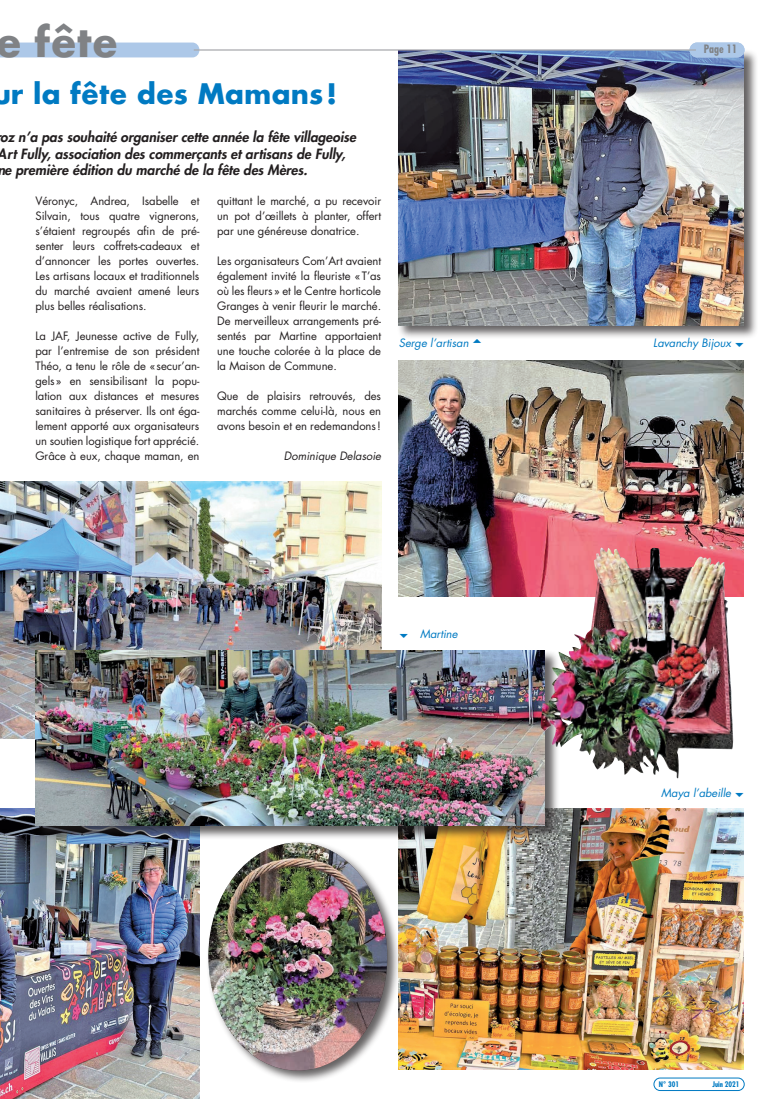
<style>
.page{position:relative;width:780px;height:1099px;background:#fff}
.page>*{position:absolute;margin:0;border:0;box-sizing:border-box;transform-origin:0 0}
.t1{font:700 40px "Futura";color:#808285}
.t2{font:700 27.5px "Futura";color:#007ac2}
.t3{font:italic 800 13.75px/16.5px "Futura";color:#231f20}
.Texte{font:11.25px/15px "Futura";letter-spacing:-.005em;color:#231f20;text-align:justify}
.Titre{font:italic 11.25px "Futura";letter-spacing:-.005em;color:#007ac2}
.Texte-2{font:italic 11.25px "Futura";letter-spacing:-.005em;color:#231f20}
.t4{font:700 condensed 11.25px "Futura";color:#808285}
.Chapo{font:700 condensed 7.5px "Futura";color:#007ac2}
</style>
<div class="page">
<div style="left:397px;top:49px;width:361px;height:290px;background:#231f20;opacity:.7"></div>
<img style="left:398px;top:51px;width:345px;height:274px">
<img style="left:400px;top:808px;width:343px;height:261px">
<img style="left:0;top:808px;width:199px;height:290px">
<img style="left:398px;top:360px;width:345px;height:236px">
<div style="left:653px;top:1077px;width:91px;height:13px;border:1px solid #007ac2;border-radius:6px"></div>
<div style="left:0;top:43px;width:199px;height:14px;background:#adc8e8"></div>
<div style="left:689px;top:43px;width:55px;height:14px;background:#adc8e8;border-radius:7px"></div>
<hr style="left:194px;top:49px;width:502px;height:2px;background:#a8a9ad">
<img style="left:0;top:481px;width:381px;height:257px">
<div style="left:35px;top:650px;width:524px;height:190px;background:#231f20;opacity:.7"></div>
<img style="left:35px;top:650px;width:509px;height:175px">
<img style="left:540px;top:553px;width:194px;height:225px">
<div style="left:206px;top:840px;width:194px;height:243px;background:#231f20;opacity:.7"></div>
<img style="left:208px;top:842px;width:179px;height:228px">
<h1 class="t1" style="left:-5px;top:13px;width:124px">e fête</h1>
<h2 class="t2" style="left:-8px;top:74px;width:346px">ur la fête des Mamans!</h2>
<p class="t3" style="left:-3px;top:129px;width:360px">oz n’a pas souhaité organiser cette année la fête villageoise<br>Art Fully, association des commerçants et artisans de Fully, ne première édition du marché de la fête des Mères.</p>
<p class="Texte" style="left:35px;top:193px;width:165px">Véronyc, Andrea, Isabelle et Silvain, tous quatre vignerons, s’étaient regroupés afin de pré&shy;senter leurs coffrets-cadeaux et d’annoncer les portes ouvertes.<br>Les artisans locaux et traditionnels du marché avaient amené leurs plus belles réalisations.</p>
<p class="Texte" style="left:35px;top:328px;width:165px">La JAF, Jeunesse active de Fully, par l’entremise de son président Théo, a tenu le rôle de «secur’an&shy;gels» en sensibilisant la popu&shy;lation aux distances et mesures sanitaires à préserver. Ils ont éga&shy;lement apporté aux organisateurs un soutien logistique fort apprécié.<br>Grâce à eux, chaque maman, en</p>
<p class="Texte" style="left:217px;top:193px;width:165px">quittant le marché, a pu recevoir un pot d’œillets à planter, offert par une généreuse donatrice.</p>
<p class="Texte" style="left:217px;top:253px;width:165px">Les organisateurs Com’Art avaient également invité la fleuriste «T’as où les fleurs» et le Centre horticole Granges à venir fleurir le marché.<br>De merveilleux arrangements pré&shy;sentés par Martine apportaient une touche colorée à la place de la Maison de Commune.</p>
<p class="Texte" style="left:217px;top:388px;width:165px">Que de plaisirs retrouvés, des marchés comme celui-là, nous en avons besoin et en redemandons!</p>
<p class="Texte-2" style="left:284px;top:448px;width:99px">Dominique Delasoie</p>
<p class="t4" style="left:703px;top:42px;width:35px">Page 11</p>
<p class="Titre" style="left:399px;top:335px;width:71px">Serge l’artisan</p>
<p class="Titre" style="left:653px;top:335px;width:79px">Lavanchy Bijoux</p>
<p class="Titre" style="left:420px;top:626px;width:39px">Martine</p>
<p class="Titre" style="left:661px;top:785px;width:71px">Maya l’abeille</p>
<p class="Chapo" style="left:658px;top:1079px;width:22px">N° 301</p>
<p class="Chapo" style="left:712px;top:1079px;width:29px">Juin 2021</p>
</div>
